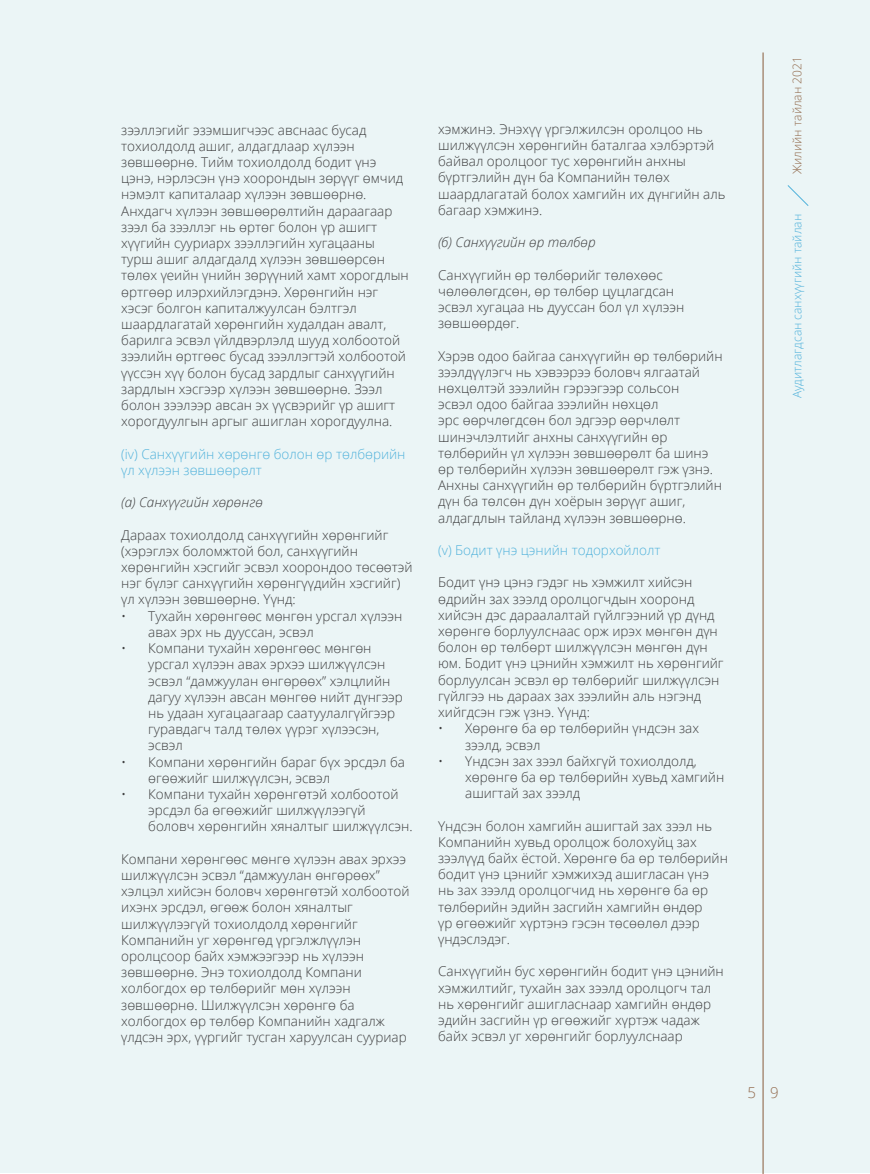
<style>
.page{position:relative;width:870px;height:1174px;background:#fff}
.page>*{position:absolute;margin:0;border:0;box-sizing:border-box;transform-origin:0 0}
.t1{font:300 15px "Open Sans";color:#936c4f}
.t2{font:300 13.5px/16.2px "Open Sans";color:#3e3e3f}
.t3{font:300 13.5px/16.2px "Open Sans";color:#51b2db}
.t4{font:italic 300 13.5px "Open Sans";color:#3e3e3f}
.t5{font:300 12px "Open Sans";color:#51b2db}
.t6{font:300 12px "Open Sans";color:#936c4f}
</style>
<div class="page">
<div style="left:6px;top:0;width:864px;height:1173px;background:#ebf5f6"></div>
<div style="left:0;top:0;width:6px;height:1173px;background:#ebf5f6"></div>
<hr style="left:762px;top:52px;width:1px;height:1122px;background:#936c4f">
<svg style="left:787px;top:185px;width:22px;height:21px"></svg>
<p class="t2" style="left:121px;top:121px;width:289px">зээллэгийг эзэмшигчээс авснаас бусад тохиолдолд ашиг, алдагдлаар хүлээн зөвшөөрнө. Тийм тохиолдолд бодит үнэ цэнэ, нэрлэсэн үнэ хоорондын зөрүүг өмчид нэмэлт капиталаар хүлээн зөвшөөрнө.<br>Анхдагч хүлээн зөвшөөрөлтийн дараагаар зээл ба зээллэг нь өртөг болон үр ашигт хүүгийн сууриарх зээллэгийн хугацааны турш ашиг алдагдалд хүлээн зөвшөөрсөн төлөх үеийн үнийн зөрүүний хамт хорогдлын өртгөөр илэрхийлэгдэнэ. Хөрөнгийн нэг хэсэг болгон капиталжуулсан бэлтгэл шаардлагатай хөрөнгийн худалдан авалт, барилга эсвэл үйлдвэрлэлд шууд холбоотой зээлийн өртгөөс бусад зээллэгтэй холбоотой үүссэн хүү болон бусад зардлыг санхүүгийн зардлын хэсгээр хүлээн зөвшөөрнө. Зээл болон зээлээр авсан эх үүсвэрийг үр ашигт хорогдуулгын аргыг ашиглан хорогдуулна.</p>
<p class="t3" style="left:121px;top:445px;width:286px">(iv) Санхүүгийн хөрөнгө болон өр төлбөрийн үл хүлээн зөвшөөрөлт</p>
<p class="t4" style="left:121px;top:493px;width:143px">(а) Санхүүгийн хөрөнгө</p>
<p class="t2" style="left:121px;top:526px;width:293px">Дараах тохиолдолд санхүүгийн хөрөнгийг (хэрэглэх боломжтой бол, санхүүгийн хөрөнгийн хэсгийг эсвэл хоорондоо төсөөтэй нэг бүлэг санхүүгийн хөрөнгүүдийн хэсгийг) үл хүлээн зөвшөөрнө. Үүнд:</p>
<p class="t2" style="left:148px;top:607px;width:256px;text-indent:-27px">• Тухайн хөрөнгөөс мөнгөн урсгал хүлээн авах эрх нь дууссан, эсвэл</p>
<p class="t2" style="left:148px;top:640px;width:256px;text-indent:-27px">• Компани тухайн хөрөнгөөс мөнгөн урсгал хүлээн авах эрхээ шилжүүлсэн эсвэл “дамжуулан өнгөрөөх” хэлцлийн дагуу хүлээн авсан мөнгөө нийт дүнгээр нь удаан хугацаагаар саатуулалгүйгээр гуравдагч талд төлөх үүрэг хүлээсэн, эсвэл</p>
<p class="t2" style="left:148px;top:753px;width:258px;text-indent:-27px">• Компани хөрөнгийн бараг бүх эрсдэл ба өгөөжийг шилжүүлсэн, эсвэл</p>
<p class="t2" style="left:148px;top:785px;width:266px;text-indent:-27px">• Компани тухайн хөрөнгөтэй холбоотой эрсдэл ба өгөөжийг шилжүүлээгүй боловч хөрөнгийн хяналтыг шилжүүлсэн.</p>
<p class="t2" style="left:121px;top:850px;width:290px">Компани хөрөнгөөс мөнгө хүлээн авах эрхээ шилжүүлсэн эсвэл “дамжуулан өнгөрөөх” хэлцэл хийсэн боловч хөрөнгөтэй холбоотой ихэнх эрсдэл, өгөөж болон хяналтыг шилжүүлээгүй тохиолдолд хөрөнгийг Компанийн уг хөрөнгөд үргэлжлүүлэн оролцсоор байх хэмжээгээр нь хүлээн зөвшөөрнө. Энэ тохиолдолд Компани холбогдох өр төлбөрийг мөн хүлээн зөвшөөрнө. Шилжүүлсэн хөрөнгө ба холбогдох өр төлбөр Компанийн хадгалж үлдсэн эрх, үүргийг тусган харуулсан сууриар</p>
<p class="t2" style="left:438px;top:120px;width:289px">хэмжинэ. Энэхүү үргэлжилсэн оролцоо нь шилжүүлсэн хөрөнгийн баталгаа хэлбэртэй байвал оролцоог тус хөрөнгийн анхны бүртгэлийн дүн ба Компанийн төлөх шаардлагатай болох хамгийн их дүнгийн аль багаар хэмжинэ.</p>
<p class="t4" style="left:438px;top:233px;width:159px">(б) Санхүүгийн өр төлбөр</p>
<p class="t2" style="left:438px;top:266px;width:248px">Санхүүгийн өр төлбөрийг төлөхөөс чөлөөлөгдсөн, өр төлбөр цуцлагдсан эсвэл хугацаа нь дууссан бол үл хүлээн зөвшөөрдөг.</p>
<p class="t2" style="left:438px;top:347px;width:286px">Хэрэв одоо байгаа санхүүгийн өр төлбөрийн зээлдүүлэгч нь хэвээрээ боловч ялгаатай нөхцөлтэй зээлийн гэрээгээр сольсон<br>эсвэл одоо байгаа зээлийн нөхцөл<br>эрс өөрчлөгдсөн бол эдгээр өөрчлөлт шинэчлэлтийг анхны санхүүгийн өр төлбөрийн үл хүлээн зөвшөөрөлт ба шинэ өр төлбөрийн хүлээн зөвшөөрөлт гэж үзнэ.<br>Анхны санхүүгийн өр төлбөрийн бүртгэлийн дүн ба төлсөн дүн хоёрын зөрүүг ашиг, алдагдлын тайланд хүлээн зөвшөөрнө.</p>
<p class="t3" style="left:438px;top:541px;width:224px">(v) Бодит үнэ цэнийн тодорхойлолт</p>
<p class="t2" style="left:438px;top:574px;width:287px">Бодит үнэ цэнэ гэдэг нь хэмжилт хийсэн өдрийн зах зээлд оролцогчдын хооронд хийсэн дэс дараалалтай гүйлгээний үр дүнд хөрөнгө борлуулснаас орж ирэх мөнгөн дүн болон өр төлбөрт шилжүүлсэн мөнгөн дүн юм. Бодит үнэ цэнийн хэмжилт нь хөрөнгийг борлуулсан эсвэл өр төлбөрийг шилжүүлсэн гүйлгээ нь дараах зах зээлийн аль нэгэнд хийгдсэн гэж үзнэ. Үүнд:</p>
<p class="t2" style="left:465px;top:720px;width:235px;text-indent:-27px">• Хөрөнгө ба өр төлбөрийн үндсэн зах зээлд, эсвэл</p>
<p class="t2" style="left:465px;top:752px;width:260px;text-indent:-27px">• Үндсэн зах зээл байхгүй тохиолдолд, хөрөнгө ба өр төлбөрийн хувьд хамгийн ашигтай зах зээлд</p>
<p class="t2" style="left:438px;top:817px;width:291px">Үндсэн болон хамгийн ашигтай зах зээл нь Компанийн хувьд оролцож болохуйц зах зээлүүд байх ёстой. Хөрөнгө ба өр төлбөрийн бодит үнэ цэнийг хэмжихэд ашигласан үнэ нь зах зээлд оролцогчид нь хөрөнгө ба өр төлбөрийн эдийн засгийн хамгийн өндөр<br>үр өгөөжийг хүртэнэ гэсэн төсөөлөл дээр үндэслэдэг.</p>
<p class="t2" style="left:438px;top:963px;width:287px">Санхүүгийн бус хөрөнгийн бодит үнэ цэнийн хэмжилтийг, тухайн зах зээлд оролцогч тал нь хөрөнгийг ашигласнаар хамгийн өндөр эдийн засгийн үр өгөөжийг хүртэж чадаж байх эсвэл уг хөрөнгийг борлуулснаар</p>
<p class="t6" style="left:789px;top:174px;width:119px;rotate:-90deg">Жилийн тайлан 2021</p>
<p class="t5" style="left:789px;top:398px;width:186px;rotate:-90deg">Аудитлагдсан санхүүгийн тайлан</p>
<p class="t1" style="left:747px;top:1082px;width:10px">5</p>
<p class="t1" style="left:770px;top:1082px;width:10px">9</p>
</div>
